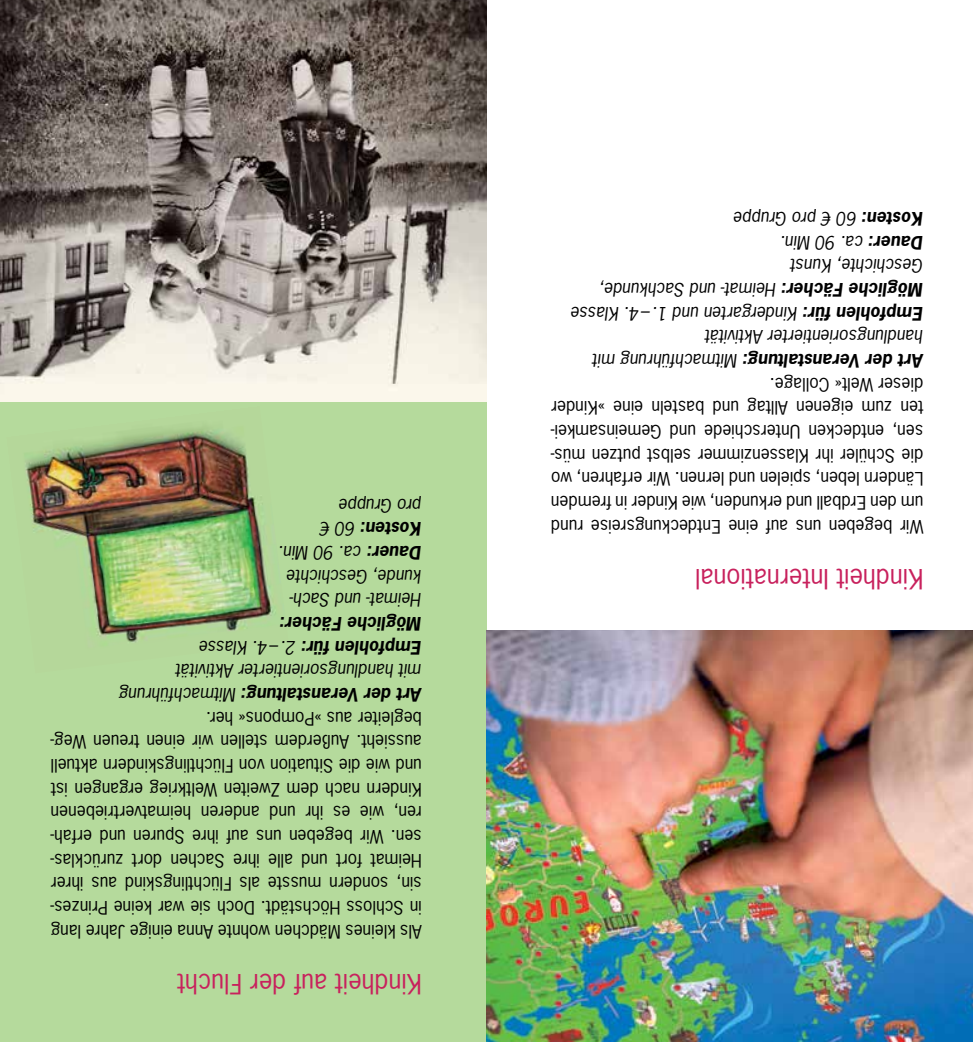
<style>
.page{position:relative;width:973px;height:1042px;background:#fff}
.page>*{position:absolute;margin:0;border:0;box-sizing:border-box;transform-origin:0 0}
.t1{font:26.25px "News Gothic LT";color:#c8215d}
.t2{font:17.5px/23.6px "News Gothic LT";color:#000}
.t3{font:italic 17.5px/23.6px "News Gothic LT";color:#000}
.s1{font-weight:700}
.s2{font-weight:700;font-style:italic}
.s3{font-style:italic}
</style>
<div class="page">
<div style="left:0;top:402px;width:486px;height:640px;background:#b5da9c"></div>
<img style="left:25px;top:425px;width:251px;height:220px">
<img style="left:0;top:0;width:486px;height:402px">
<img style="left:486px;top:630px;width:486px;height:412px">
<p class="t3" style="left:422px;top:612px;width:145px;rotate:-180deg">Heimat- und Sach&shy;kunde, Geschichte<br><span class="s1">Dauer:</span> ca. 90 Min.<br><span class="s1">Kosten:</span> 60 €<br>pro Gruppe</p>
<p class="t2" style="left:422px;top:943px;width:373px;rotate:-180deg">Als kleines Mädchen wohnte Anna einige Jahre lang in Schloss Höchstädt. Doch sie war keine Prinzes&shy;sin, sondern musste als Flüchtlingskind aus ihrer Heimat fort und alle ihre Sachen dort zurücklas&shy;sen. Wir begeben uns auf ihre Spuren und erfah&shy;ren, wie es ihr und anderen heimatvertriebenen Kindern nach dem Zweiten Weltkrieg ergangen ist und wie die Situation von Flüchtlingskindern aktuell aussieht. Außerdem stellen wir einen treuen Weg&shy;begleiter aus »Pompons« her.<br><span class="s2">Art der Veranstaltung:</span> <span class="s3">Mitmachführung<br>mit handlungsorientierter Aktivität<br></span><span class="s2">Empfohlen für:</span> <span class="s3">2. – 4. Klasse<br></span><span class="s2">Mögliche Fächer:</span></p>
<h1 class="t1" style="left:422px;top:1000px;width:246px;rotate:-180deg">Kindheit auf der Flucht</h1>
<p class="t2" style="left:923px;top:538px;width:374px;rotate:-180deg">Wir begeben uns auf eine Entdeckungsreise rund um den Erdball und erkunden, wie Kinder in fremden Ländern leben, spielen und lernen. Wir erfahren, wo die Schüler ihr Klassenzimmer selbst putzen müs&shy;sen, entdecken Unterschiede und Gemeinsamkei&shy;ten zum eigenen Alltag und basteln eine »Kinder dieser Welt« Collage.<br><span class="s2">Art der Veranstaltung:</span> <span class="s3">Mitmachführung mit handlungsorientierter Aktivität<br></span><span class="s2">Empfohlen für:</span> <span class="s3">Kindergarten und 1. –4. Klasse </span><span class="s2">Mögliche Fächer:</span> <span class="s3">Heimat- und Sachkunde, Geschichte, Kunst<br></span><span class="s2">Dauer:</span> <span class="s3">ca. 90 Min.<br></span><span class="s2">Kosten:</span> <span class="s3">60 € pro Gruppe</span></p>
<h1 class="t1" style="left:923px;top:595px;width:229px;rotate:-180deg">Kindheit International</h1>
</div>
